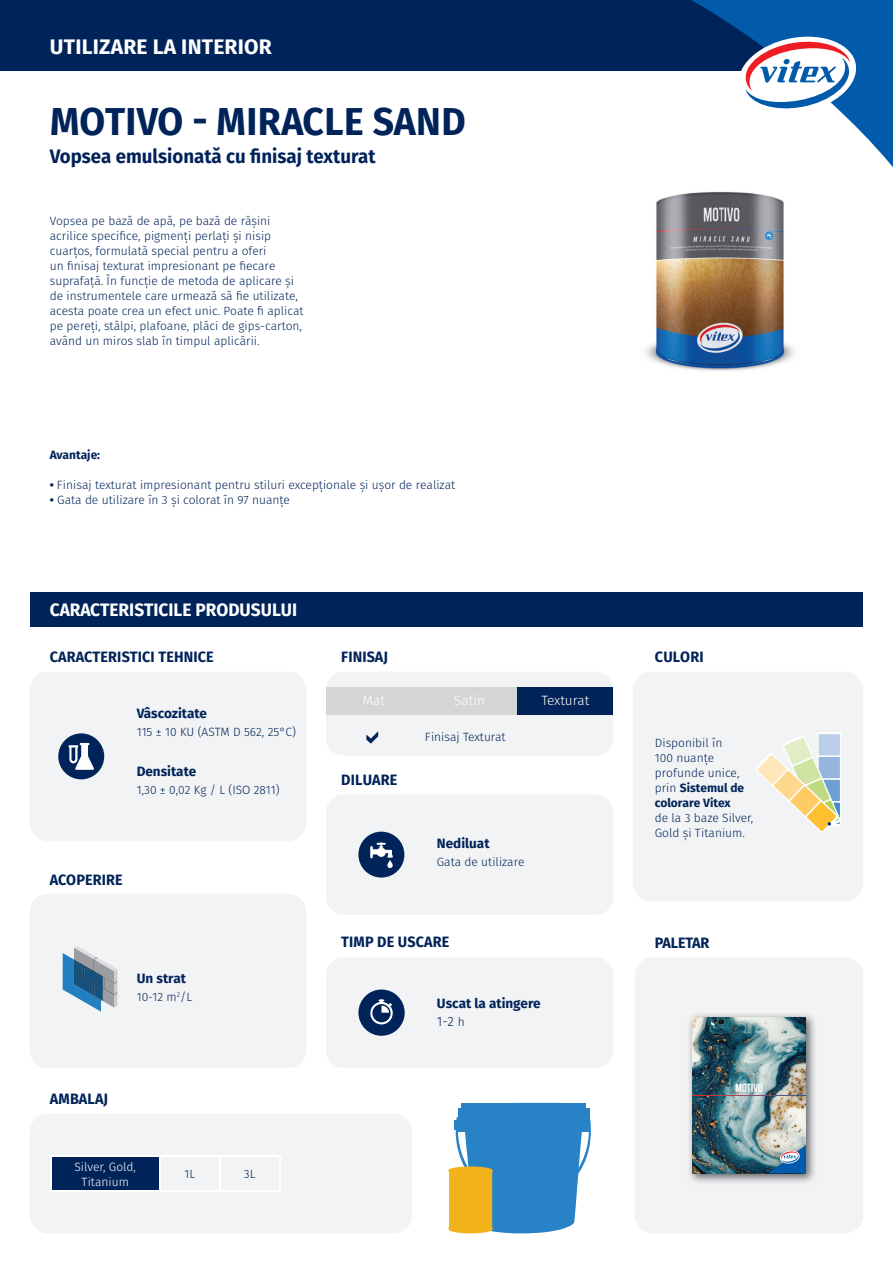
<style>
.page{position:relative;width:893px;height:1263px;background:#fff}
.page>*{position:absolute;margin:0;border:0;box-sizing:border-box;transform-origin:0 0}
.t1{font:700 38.85px "Fira Sans";letter-spacing:.01em;color:#002359;scale:.96 1}
.t2{font:700 21px "Fira Sans";letter-spacing:.01em;color:#fff}
.t3{font:700 19.5px "Fira Sans";color:#002359;scale:.96 1}
.t4{font:700 18px "Fira Sans";color:#fff;scale:.96 1}
.t5{font:700 15px "Fira Sans";letter-spacing:.01em;color:#002359;scale:.96 1}
.t6{font:700 15px "Fira Sans";letter-spacing:-.01em;color:#002359;scale:.96 1}
.t7{font:700 13.5px/18px "Fira Sans";color:#002359}
.t8{font:300 13.5px "Fira Sans";color:#fff}
.t9{font:300 12px/15px "Fira Sans";color:#002359}
.t10{font:300 12px/14.4px "Fira Sans";color:#fff;text-align:center}
.t11{font:700 12px "Fira Sans";color:#002359}
.t12{font:11.85px "Bebas";letter-spacing:-.03em;color:#fff}
.s1{font-weight:700}
.s2{font-weight:300}
.s3{font-weight:300;font-size:12px}
</style>
<div class="page">
<div style="left:30px;top:1114px;width:382px;height:119px;background:#f2f3f4;border-radius:18px"></div>
<div style="left:0;top:0;width:795px;height:70px;background:#002359"></div>
<div style="left:30px;top:593px;width:833px;height:34px;background:#002359"></div>
<div style="left:326px;top:672px;width:287px;height:84px;background:#f2f3f4;border-radius:18px"></div>
<div style="left:326px;top:687px;width:96px;height:27px;background:#d4d5d7"></div>
<div style="left:422px;top:687px;width:95px;height:27px;background:#d4d5d7"></div>
<div style="left:517px;top:687px;width:96px;height:27px;background:#002359"></div>
<svg style="left:366px;top:731px;width:12px;height:12px"></svg>
<div style="left:30px;top:894px;width:276px;height:174px;background:#f2f3f4;border-radius:18px"></div>
<div style="left:30px;top:672px;width:276px;height:169px;background:#f2f3f4;border-radius:18px"></div>
<div style="left:326px;top:957px;width:287px;height:111px;background:#f2f3f4;border-radius:18px"></div>
<svg style="left:358px;top:989px;width:47px;height:47px"></svg>
<svg style="left:448px;top:1103px;width:143px;height:130px;background:#6099b2"></svg>
<svg style="left:634px;top:0;width:259px;height:167px"></svg>
<svg style="left:736px;top:32px;width:123px;height:86px"></svg>
<div style="left:58px;top:733px;width:46px;height:46px;background:#002359;border-radius:50%"></div>
<svg style="left:68px;top:743px;width:26px;height:27px"></svg>
<svg style="left:63px;top:946px;width:54px;height:66px"></svg>
<div style="left:635px;top:957px;width:228px;height:276px;background:#f2f3f4;border-radius:18px"></div>
<div style="left:326px;top:794px;width:287px;height:121px;background:#f2f3f4;border-radius:18px"></div>
<div style="left:358px;top:832px;width:46px;height:45px;background:#002359;border-radius:50%"></div>
<svg style="left:387px;top:860px;width:6px;height:8px"></svg>
<svg style="left:370px;top:842px;width:23px;height:16px"></svg>
<div style="left:633px;top:672px;width:230px;height:229px;background:#f2f3f4;border-radius:18px"></div>
<div style="left:817px;top:732px;width:24px;height:94px;background:#fff;border-radius:2px"></div>
<div style="left:819px;top:734px;width:21px;height:21px;background:#c7d6ec"></div>
<svg style="left:756px;top:735px;width:84px;height:98px"></svg>
<img style="left:645px;top:191px;width:150px;height:180px">
<img style="left:689px;top:1014px;width:126px;height:169px">
<img style="left:693px;top:1017px;width:112px;height:156px">
<svg style="left:768px;top:1142px;width:37px;height:31px"></svg>
<svg style="left:693px;top:1095px;width:112px;height:1px"></svg>
<div style="left:51px;top:1156px;width:109px;height:35px;background:#002359"></div>
<svg style="left:220px;top:1157px;width:1px;height:33px"></svg>
<hr style="left:50px;top:1155px;width:110px;height:2px;background:#fff">
<hr style="left:50px;top:1157px;width:1px;height:33px;background:#fff">
<hr style="left:160px;top:1155px;width:60px;height:2px;background:#fff">
<hr style="left:159px;top:1157px;width:2px;height:33px;background:#fff">
<hr style="left:220px;top:1155px;width:60px;height:2px;background:#fff">
<hr style="left:219px;top:1157px;width:1px;height:33px;background:#fff">
<hr style="left:279px;top:1157px;width:1px;height:33px;background:#fff">
<hr style="left:160px;top:1190px;width:60px;height:2px;background:#fff">
<hr style="left:220px;top:1190px;width:60px;height:2px;background:#fff">
<hr style="left:50px;top:1190px;width:110px;height:2px;background:#fff">
<h2 class="t2" style="left:50px;top:32px;width:223px">UTILIZARE LA INTERIOR</h2>
<h1 class="t1" style="left:50px;top:94px;width:434px">MOTIVO - MIRACLE SAND</h1>
<h3 class="t3" style="left:50px;top:143px;width:341px">Vopsea emulsionată cu finisaj texturat</h3>
<p class="t9" style="left:50px;top:214px;width:255px">Vopsea pe bază de apă, pe bază de rășini acrilice specifice, pigmenți perlați și nisip cuarțos, formulată special pentru a oferi<br>un finisaj texturat impresionant pe fiecare suprafață. În funcție de metoda de aplicare și de instrumentele care urmează să fie utilizate, acesta poate crea un efect unic. Poate fi aplicat pe pereți, stâlpi, plafoane, plăci de gips-carton, având un miros slab în timpul aplicării.</p>
<p class="t11" style="left:50px;top:447px;width:52px">Avantaje:</p>
<p class="t9" style="left:50px;top:478px;width:407px"><span class="s1">•</span> Finisaj texturat impresionant pentru stiluri excepționale și ușor de realizat</p>
<p class="t9" style="left:50px;top:493px;width:242px"><span class="s1">•</span> Gata de utilizare în 3 și colorat în 97 nuanțe</p>
<h3 class="t4" style="left:50px;top:597px;width:259px">CARACTERISTICILE PRODUSULUI</h3>
<p class="t5" style="left:50px;top:646px;width:172px">CARACTERISTICI TEHNICE</p>
<p class="t7" style="left:137px;top:705px;width:72px">Vâscozitate</p>
<p class="t9" style="left:137px;top:725px;width:161px">115 ± 10 KU (ASTM D 562, 25°C)</p>
<p class="t7" style="left:137px;top:763px;width:61px">Densitate</p>
<p class="t9" style="left:137px;top:783px;width:144px">1,30 ± 0,02 Kg / L (ISO 2811)</p>
<p class="t5" style="left:50px;top:869px;width:77px">ACOPERIRE</p>
<p class="t7" style="left:137px;top:970px;width:51px">Un strat</p>
<p class="t9" style="left:137px;top:990px;width:57px">10-12 m<sup>2</sup>/L</p>
<p class="t5" style="left:50px;top:1088px;width:62px">AMBALAJ</p>
<p class="t10" style="left:74px;top:1160px;width:63px">Silver, Gold,<br>Titanium</p>
<p class="t9" style="left:184px;top:1167px;width:12px">1L</p>
<p class="t9" style="left:244px;top:1167px;width:13px">3L</p>
<p class="t5" style="left:341px;top:646px;width:50px">FINISAJ</p>
<p class="t5" style="left:655px;top:646px;width:52px">CULORI</p>
<p class="t8" style="left:363px;top:691px;width:24px">Mat</p>
<p class="t8" style="left:454px;top:691px;width:32px">Satin</p>
<p class="t8" style="left:541px;top:691px;width:49px">Texturat</p>
<p class="t5" style="left:341px;top:769px;width:60px">DILUARE</p>
<p class="t9" style="left:425px;top:730px;width:82px">Finisaj Texturat</p>
<p class="t7" style="left:437px;top:835px;width:54px">Nediluat</p>
<p class="t9" style="left:437px;top:855px;width:89px">Gata de utilizare</p>
<p class="t5" style="left:341px;top:932px;width:114px">TIMP DE USCARE</p>
<p class="t7" style="left:437px;top:996px;width:105px">Uscat la atingere<br><span class="s2">1-2</span> <span class="s3">h</span></p>
<p class="t9" style="left:655px;top:736px;width:91px">Disponibil în<br>100 nuanțe profunde unice, prin <span class="s1">Sistemul de colorare Vitex</span></p>
<p class="t9" style="left:655px;top:811px;width:100px">de la 3 baze Silver,<br>Gold și Titanium.</p>
<p class="t6" style="left:655px;top:932px;width:58px">PALETAR</p>
<p class="t12" style="left:735px;top:1081px;width:29px">MOTIVO</p>
</div>
